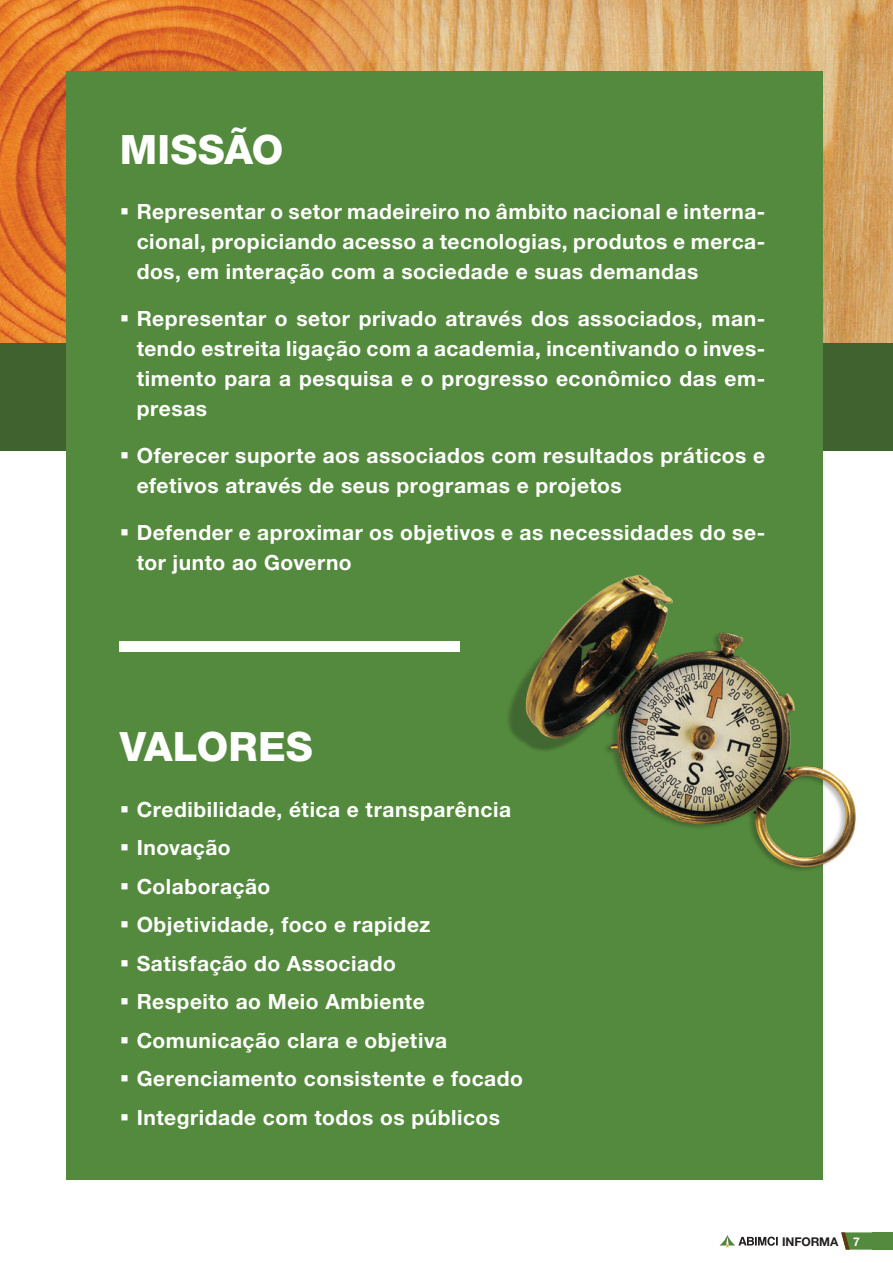
<style>
.page{position:relative;width:893px;height:1263px;background:#fff}
.page>*{position:absolute;margin:0;border:0;box-sizing:border-box;transform-origin:0 0}
.t1{font:800 40.5px "Helvetica Neue LT Pro";color:#fff}
.t2{font:700 21px/38.5px "Helvetica Neue LT Pro";letter-spacing:.025em;color:#fff}
.t3{font:700 12px "Helvetica Neue LT Pro";letter-spacing:-.01em;color:#231f20}
.s1{color:#fff}
</style>
<div class="page">
<div style="left:0;top:342px;width:893px;height:109px;background:#40622f"></div>
<img style="left:0;top:0;width:264px;height:342px">
<img style="left:264px;top:0;width:629px;height:342px">
<div style="left:66px;top:72px;width:757px;height:1108px;background:#548a3d"></div>
<svg style="left:719px;top:1232px;width:174px;height:17px"></svg>
<div style="left:120px;top:641px;width:340px;height:11px;background:#fff"></div>
<img style="left:508px;top:574px;width:348px;height:296px">
<h1 class="t1" style="left:120px;top:125px;width:165px">MISSÃO</h1>
<p class="t2" style="left:137px;top:196px;width:630px;line-height:30px;text-align:justify">Representar o setor madeireiro no âmbito nacional e interna&shy;cional, propiciando acesso a tecnologias, produtos e merca&shy;dos, em interação com a sociedade e suas demandas</p>
<p class="t2" style="left:137px;top:303px;width:630px;line-height:30px;text-align:justify">Representar o setor privado através dos associados, man&shy;tendo estreita ligação com a academia, incentivando o inves&shy;timento para a pesquisa e o progresso econômico das em&shy;presas</p>
<p class="t2" style="left:137px;top:440px;width:630px;line-height:30px">Oferecer suporte aos associados com resultados práticos e efetivos através de seus programas e projetos</p>
<p class="t2" style="left:137px;top:517px;width:630px;line-height:30px">Defender e aproximar os objetivos e as necessidades do se&shy;tor junto ao Governo</p>
<h1 class="t1" style="left:120px;top:723px;width:195px">VALORES</h1>
<p class="t2" style="left:137px;top:789px;width:388px">Credibilidade, ética e transparência<br>Inovação<br>Colaboração<br>Objetividade, foco e rapidez<br>Satisfação do Associado<br>Respeito ao Meio Ambiente<br>Comunicação clara e objetiva<br>Gerenciamento consistente e focado<br>Integridade com todos os públicos</p>
<p class="t3" style="left:782px;top:1234px;width:79px">INFORMA <span class="s1">7</span></p>
</div>
